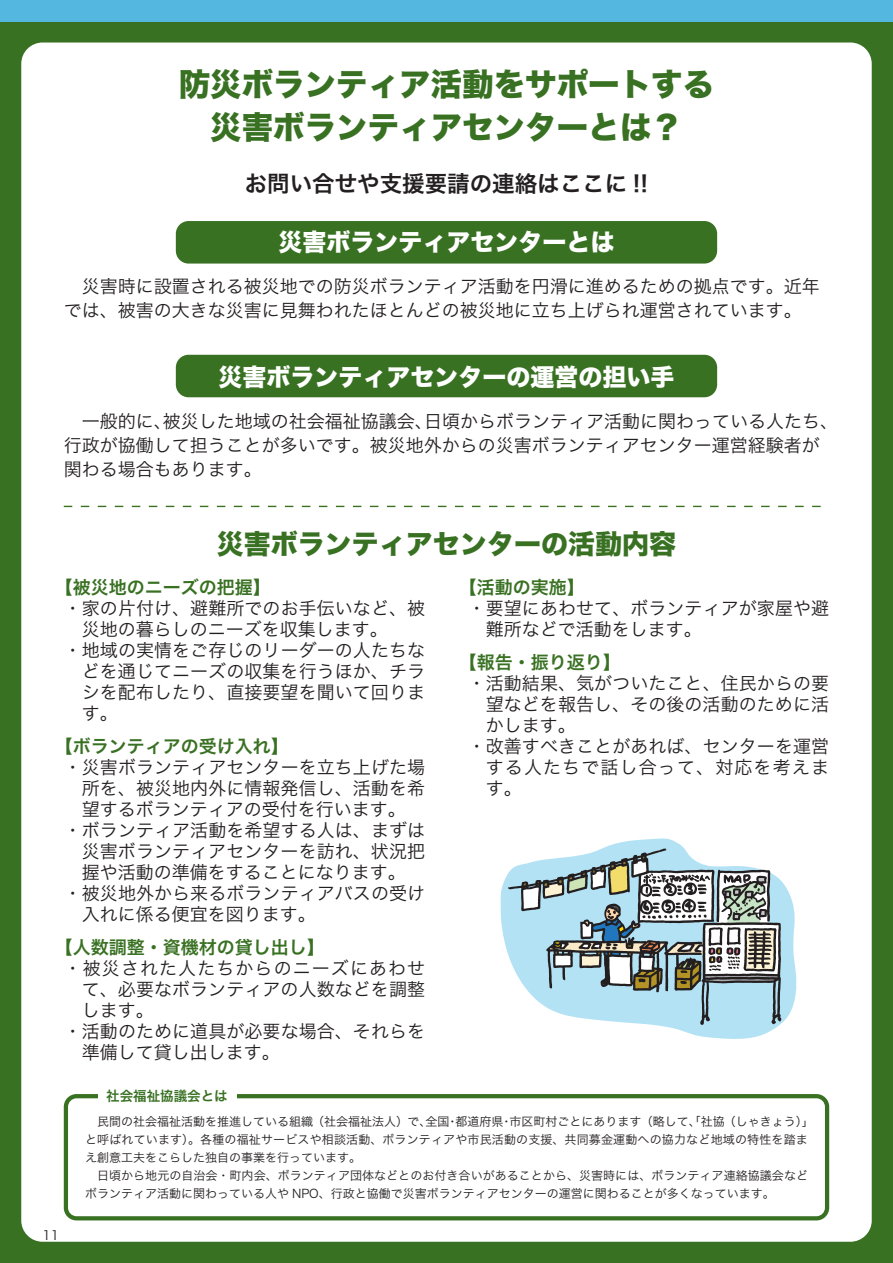
<style>
.page{position:relative;width:893px;height:1263px;background:#fff}
.page>*{position:absolute;margin:0;border:0;box-sizing:border-box;transform-origin:0 0}
.t1{font:31.5px/43.5px "Hira Kaku Std W8";color:#397123;text-align:center}
.t2{font:27px "Hira Kaku Std W8";color:#397123}
.t3{font:24px "Hira Kaku Std W8";color:#fff}
.t4{font:22.5px "Hira Kaku Pro W6";color:#231f20}
.t5{font:18px/24px "Hira Kaku Pro W3";letter-spacing:.005em;color:#231f20}
.t6{font:18px "Hira Kaku Pro W6";color:#397123}
.t7{font:18px "Hira Kaku Pro W3";letter-spacing:.06em;color:#231f20}
.t8{font:18px "Hira Kaku Pro W3";letter-spacing:.065em;color:#231f20}
.t9{font:13.5px "Hira Kaku Pro W6";color:#397123}
.t10{font:12.75px "Hira Kaku Pro W3";color:#231f20}
.t11{font:12px/18px "Hira Kaku Pro W3";color:#231f20}
</style>
<div class="page">
<div style="left:0;top:21px;width:893px;height:1242px;background:#397123"></div>
<div style="left:21px;top:43px;width:851px;height:1199px;background:#fff;border-radius:21px"></div>
<div style="left:176px;top:221px;width:541px;height:43px;background:#397123;border-radius:13px"></div>
<div style="left:176px;top:355px;width:541px;height:42px;background:#397123;border-radius:13px"></div>
<svg style="left:64px;top:506px;width:757px;height:1px"></svg>
<svg style="left:500px;top:838px;width:297px;height:201px"></svg>
<svg style="left:508px;top:848px;width:273px;height:177px"></svg>
<svg style="left:64px;top:1094px;width:765px;height:126px"></svg>
<div style="left:98px;top:1091px;width:138px;height:13px;background:#fff"></div>
<div style="left:0;top:0;width:893px;height:21px;background:#54b7df"></div>
<h1 class="t1" style="left:179px;top:63px;width:537px">防災ボランティア活動をサポートする災害ボランティアセンターとは？</h1>
<p class="t4" style="left:245px;top:163px;width:405px">お問い合せや支援要請の連絡はここに !!</p>
<h3 class="t3" style="left:278px;top:229px;width:337px">災害ボランティアセンターとは</h3>
<p class="t5" style="left:64px;top:273px;width:758px">　災害時に設置される被災地での防災ボランティア活動を円滑に進めるための拠点です。近年では、被害の大きな災害に見舞われたほとんどの被災地に立ち上げられ運営されています。</p>
<h3 class="t3" style="left:218px;top:364px;width:457px">災害ボランティアセンターの運営の担い手</h3>
<p class="t5" style="left:64px;top:408px;width:776px">　一般的に、被災した地域の社会福祉協議会、日頃からボランティア活動に関わっている人たち、行政が協働して担うことが多いです。被災地外からの災害ボランティアセンター運営経験者が関わる場合もあります。</p>
<h2 class="t2" style="left:217px;top:529px;width:460px">災害ボランティアセンターの活動内容</h2>
<p class="t6" style="left:459px;top:571px;width:127px">【活動の実施】</p>
<p class="t5" style="left:486px;top:597px;width:345px;line-height:21px;text-indent:-18px">・要望にあわせて、ボランティアが家屋や避難所などで活動をします。</p>
<p class="t6" style="left:459px;top:646px;width:163px">【報告・振り返り】</p>
<p class="t5" style="left:468px;top:670px;width:363px">・活動結果、気がついたこと、住民からの要</p>
<p class="t5" style="left:486px;top:691px;width:345px">望などを報告し、その後の活動のために活</p>
<p class="t5" style="left:486px;top:712px;width:91px">かします。</p>
<p class="t5" style="left:468px;top:733px;width:363px">・改善すべきことがあれば、センターを運営</p>
<p class="t8" style="left:486px;top:751px;width:345px">する人たちで話し合って、対応を考えま</p>
<p class="t5" style="left:486px;top:775px;width:37px">す。</p>
<p class="t6" style="left:55px;top:571px;width:217px">【被災地のニーズの把握】</p>
<p class="t5" style="left:64px;top:595px;width:363px">・家の片付け、避難所でのお手伝いなど、被</p>
<p class="t5" style="left:82px;top:616px;width:307px">災地の暮らしのニーズを収集します。</p>
<p class="t5" style="left:64px;top:637px;width:363px">・地域の実情をご存じのリーダーの人たちな</p>
<p class="t5" style="left:82px;top:658px;width:345px">どを通じてニーズの収集を行うほか、チラ</p>
<p class="t5" style="left:82px;top:679px;width:345px">シを配布したり、直接要望を聞いて回りま</p>
<p class="t5" style="left:82px;top:700px;width:37px">す。</p>
<p class="t6" style="left:55px;top:730px;width:235px">【ボランティアの受け入れ】</p>
<p class="t5" style="left:64px;top:754px;width:363px">・災害ボランティアセンターを立ち上げた場</p>
<p class="t5" style="left:82px;top:775px;width:345px">所を、被災地内外に情報発信し、活動を希</p>
<p class="t5" style="left:82px;top:796px;width:325px">望するボランティアの受付を行います。</p>
<p class="t5" style="left:64px;top:817px;width:363px">・ボランティア活動を希望する人は、まずは</p>
<p class="t5" style="left:82px;top:838px;width:345px">災害ボランティアセンターを訪れ、状況把</p>
<p class="t5" style="left:82px;top:859px;width:325px">握や活動の準備をすることになります。</p>
<p class="t5" style="left:64px;top:880px;width:363px">・被災地外から来るボランティアバスの受け</p>
<p class="t5" style="left:82px;top:901px;width:235px">入れに係る便宜を図ります。</p>
<p class="t6" style="left:55px;top:931px;width:271px">【人数調整・資機材の貸し出し】</p>
<p class="t7" style="left:64px;top:952px;width:363px">・被災された人たちからのニーズにあわせ</p>
<p class="t5" style="left:82px;top:976px;width:345px">て、必要なボランティアの人数などを調整</p>
<p class="t5" style="left:82px;top:997px;width:73px">します。</p>
<p class="t5" style="left:64px;top:1018px;width:363px">・活動のために道具が必要な場合、それらを</p>
<p class="t5" style="left:82px;top:1039px;width:199px">準備して貸し出します。</p>
<p class="t9" style="left:106px;top:1083px;width:123px">社会福祉協議会とは</p>
<p class="t10" style="left:43px;top:1224px;width:18px">11</p>
<p class="t11" style="left:85px;top:1111px;width:730px">　民間の社会福祉活動を推進している組織（社会福祉法人）で、全国・都道府県・市区町村ごとにあります（略して、「社協（しゃきょう）」と呼ばれています）。各種の福祉サービスや相談活動、ボランティアや市民活動の支援、共同募金運動への協力など地域の特性を踏まえ創意工夫をこらした独自の事業を行っています。<br>　日頃から地元の自治会・町内会、ボランティア団体などとのお付き合いがあることから、災害時には、ボランティア連絡協議会などボランティア活動に関わっている人や NPO、行政と協働で災害ボランティアセンターの運営に関わることが多くなっています。</p>
</div>
